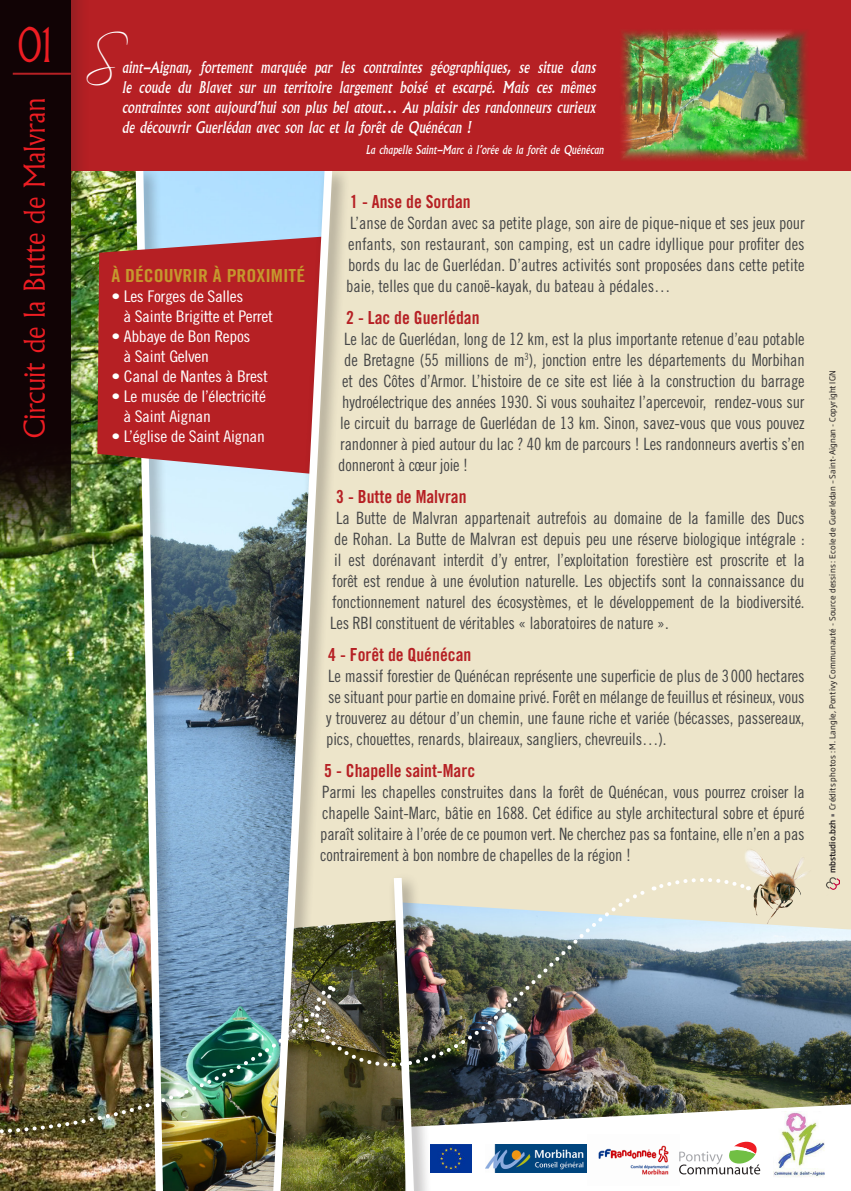
<style>
.page{position:relative;width:851px;height:1191px;background:#fff}
.page>*{position:absolute;margin:0;border:0;box-sizing:border-box;transform-origin:0 0}
.t1{font:63.2px "Scriptina";color:#fff;scale:.77 1}
.Normal_e{font:300 46.6px "Albertus";color:#ee1d23;scale:.85 1}
.t2{font:300 28px "Albertus";letter-spacing:-.005em;color:#ee1d23}
.t3{font:18px "Trade Gothic Bold Cond Twenty";color:#b62024}
.Normal_e-2{font:18px "Trade Gothic Bold Cond Twenty";color:#c5982e;scale:1.11 1}
.t4{font:17px/21px "Trade Gothic Cond Eighteen";letter-spacing:-.01em;color:#454647;text-align:justify}
.t5{font:italic 16px/20px "Albertus";color:#fff;text-align:justify}
.Normal_e-3{font:16px "Trade Gothic Cond Eighteen";letter-spacing:-.02em;color:#fff;scale:1.11 1}
.t6{font:italic 12px "Albertus";color:#fff}
.t7{font:8px "Soho Gothic Std";letter-spacing:.02em;color:#231f20}
.s1{font-weight:500}
.s2{font-family:"Titillium Maps 26 L 500 wt";font-size:10px;color:#676363}
</style>
<div class="page">
<div style="left:0;top:0;width:850px;height:1191px;background:#ede5ca"></div>
<img style="left:0;top:170px;width:130px;height:1021px">
<img style="left:182px;top:170px;width:82px;height:1021px">
<img style="left:745px;top:849px;width:62px;height:25px">
<div style="left:130px;top:164px;width:52px;height:1027px;background:#231f20;opacity:.44"></div>
<img style="left:136px;top:170px;width:27px;height:1021px">
<svg style="left:97px;top:236px;width:167px;height:238px;fill:#b62024"></svg>
<div style="left:264px;top:164px;width:86px;height:1027px;background:#231f20;opacity:.44"></div>
<svg style="left:273px;top:170px;width:59px;height:1021px"></svg>
<div style="left:48px;top:0;width:802px;height:170px;background:#b62024"></div>
<div style="left:0;top:0;width:90px;height:564px;background:#231f20;opacity:.25"></div>
<div style="left:0;top:0;width:71px;height:544px;background:#110305"></div>
<hr style="left:13px;top:73px;width:58px;height:2px;background:#b62024">
<img style="left:0;top:982px;width:290px;height:154px">
<img style="left:290px;top:874px;width:560px;height:317px">
<img style="left:621px;top:30px;width:186px;height:130px">
<p class="Normal_e" style="left:17px;top:18px;width:42px">01</p>
<p class="t2" style="left:19px;top:438px;width:342px;rotate:-90deg">Circuit de la Butte de Malvran</p>
<p class="t1" style="left:85px;top:26px;width:41px">S</p>
<p class="t5" style="left:122px;top:57px;width:475px">aint-Aignan, fortement marquée par les contraintes géographiques, se situe dans le coude du Blavet sur un territoire largement boisé et escarpé. Mais ces mêmes contraintes sont aujourd’hui son plus bel atout… Au plaisir des randonneurs curieux de découvrir Guerlédan avec son lac et la forêt de Quénécan !</p>
<p class="Normal_e-2" style="left:111px;top:264px;width:176px">À DÉCOUVRIR À PROXIMITÉ</p>
<p class="Normal_e-3" style="left:111px;top:286px;width:120px">• Les Forges de Salles</p>
<p class="Normal_e-3" style="left:123px;top:306px;width:136px">à Sainte Brigitte et Perret</p>
<p class="Normal_e-3" style="left:111px;top:326px;width:127px">• Abbaye de Bon Repos</p>
<p class="Normal_e-3" style="left:123px;top:346px;width:79px">à Saint Gelven</p>
<p class="Normal_e-3" style="left:111px;top:366px;width:143px">• Canal de Nantes à Brest</p>
<p class="Normal_e-3" style="left:111px;top:386px;width:141px">• Le musée de l’électricité</p>
<p class="Normal_e-3" style="left:123px;top:406px;width:80px">à Saint Aignan</p>
<p class="Normal_e-3" style="left:111px;top:426px;width:140px">• L’église de Saint Aignan</p>
<p class="t6" style="left:366px;top:142px;width:239px">La chapelle Saint-Marc à l’orée de la forêt de Quénécan</p>
<p class="t3" style="left:350px;top:191px;width:122px">1 - Anse de Sordan</p>
<p class="t4" style="left:346px;top:212px;width:460px">L’anse de Sordan avec sa petite plage, son aire de pique-nique et ses jeux pour enfants, son restaurant, son camping, est un cadre idyllique pour profiter des bords du lac de Guerlédan. D’autres activités sont proposées dans cette petite baie, telles que du canoë-kayak, du bateau à pédales…</p>
<p class="t3" style="left:346px;top:307px;width:135px">2 - Lac de Guerlédan</p>
<p class="t4" style="left:344px;top:328px;width:462px">Le lac de Guerlédan, long de 12 km, est la plus importante retenue d’eau potable</p>
<p class="t4" style="left:344px;top:349px;width:462px">de Bretagne (55 millions de m<sup>3</sup>), jonction entre les départements du Morbihan</p>
<p class="t4" style="left:342px;top:370px;width:464px">et des Côtes d’Armor. L’histoire de ce site est liée à la construction du barrage</p>
<p class="t4" style="left:342px;top:391px;width:463px">hydroélectrique des années 1930. Si vous souhaitez l’apercevoir, rendez-vous sur</p>
<p class="t4" style="left:340px;top:412px;width:466px">le circuit du barrage de Guerlédan de 13 km. Sinon, savez-vous que vous pouvez</p>
<p class="t4" style="left:340px;top:433px;width:466px">randonner à pied autour du lac ? 40 km de parcours ! Les randonneurs avertis s’en</p>
<p class="t4" style="left:338px;top:454px;width:132px">donneront à cœur joie !</p>
<p class="t3" style="left:336px;top:486px;width:132px">3 - Butte de Malvran</p>
<p class="t4" style="left:330px;top:507px;width:476px;text-indent:6px">La Butte de Malvran appartenait autrefois au domaine de la famille des Ducs de Rohan. La Butte de Malvran est depuis peu une réserve biologique intégrale : il est dorénavant interdit d’y entrer, l’exploitation forestière est proscrite et la forêt est rendue à une évolution naturelle. Les objectifs sont la connaissance du fonctionnement naturel des écosystèmes, et le développement de la biodiversité.<br>Les RBI constituent de véritables « laboratoires de nature ».</p>
<p class="t3" style="left:328px;top:644px;width:144px">4 - Forêt de Quénécan</p>
<p class="t4" style="left:326px;top:665px;width:480px">Le massif forestier de Quénécan représente une superficie de plus de 3000 hectares se situant pour partie en domaine privé. Forêt en mélange de feuillus et résineux, vous y trouverez au détour d’un chemin, une faune riche et variée (bécasses, passereaux, pics, chouettes, renards, blaireaux, sangliers, chevreuils…).</p>
<p class="t3" style="left:324px;top:760px;width:152px">5 - Chapelle saint-Marc</p>
<p class="t4" style="left:320px;top:781px;width:486px">Parmi les chapelles construites dans la forêt de Quénécan, vous pourrez croiser la chapelle Saint-Marc, bâtie en 1688. Cet édifice au style architectural sobre et épuré paraît solitaire à l’orée de ce poumon vert. Ne cherchez pas sa fontaine, elle n’en a pas contrairement à bon nombre de chapelles de la région !</p>
<p class="t7" style="left:827px;top:873px;width:504px;rotate:-90deg"><span class="s1">mbstudio.bzh</span> <span class="s2">•</span> Crédits photos : M. Langle, Pontivy Communauté - Source dessins : Ecole de Guerlédan – Saint-Aignan - Copyright IGN</p>
</div>
